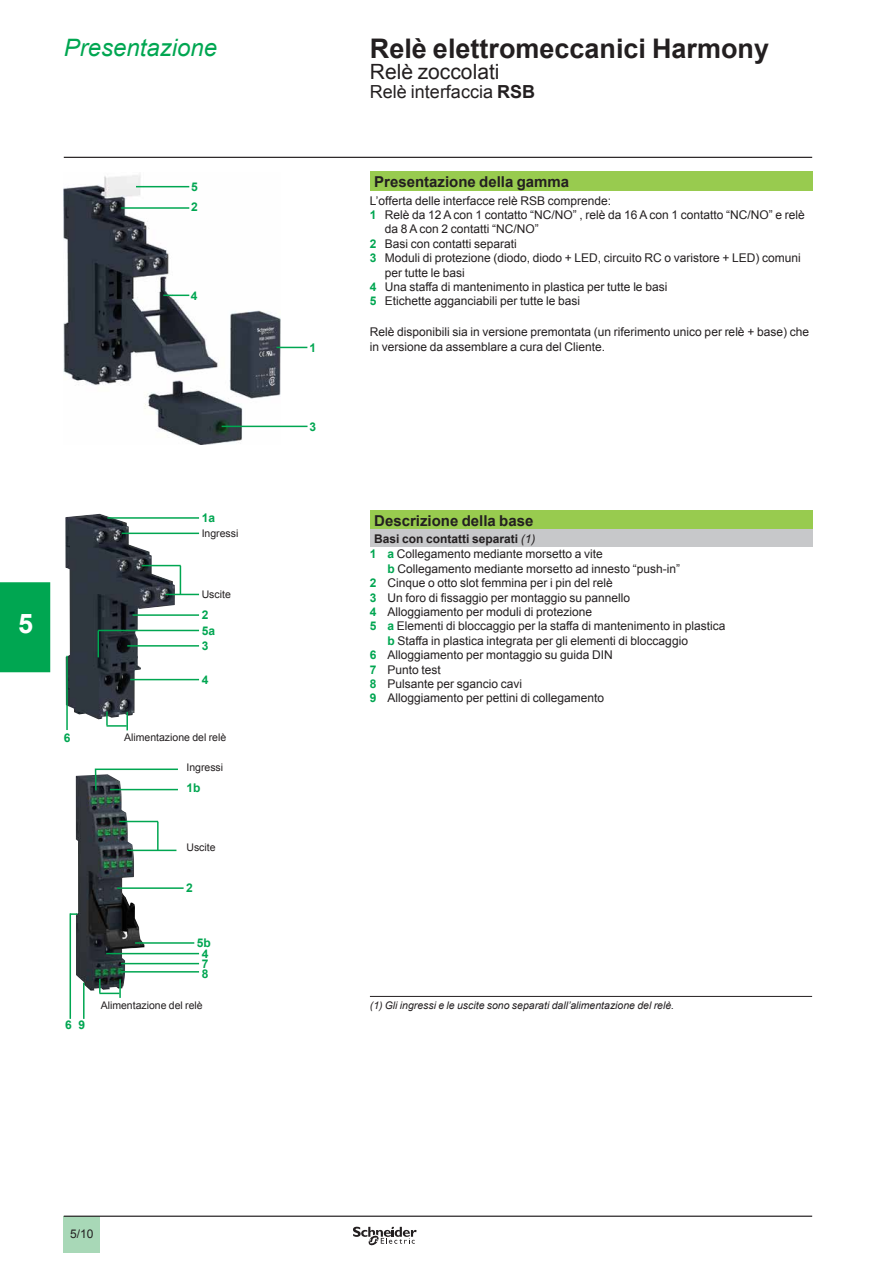
<style>
.page{position:relative;width:893px;height:1263px;background:#fff}
.page>*{position:absolute;margin:0;border:0;box-sizing:border-box;transform-origin:0 0}
.t1{font:700 27px "Arial";color:#231f20}
.t2{font:700 27px "Arial";color:#fff}
.t3{font:italic 24px "Arial";color:#00a651}
.t4{font:21px "Arial";color:#231f20}
.t5{font:18px "Arial";color:#231f20}
.t6{font:700 15px "Arial";color:#231f20}
.t7{font:12px/14.4px "Arial";color:#231f20}
.t8{font:700 12px/9.9px "Arial";color:#00a651;text-align:justify}
.t9{font:10.5px "Arial";color:#231f20}
.t10{font:italic 10.5px "Arial";color:#231f20}
.s1{font-weight:700}
.s2{font-weight:700;color:#00a651}
.s3{font-style:italic}
</style>
<div class="page">
<hr style="left:64px;top:157px;width:748px;height:1px;background:#231f20">
<div style="left:63px;top:1217px;width:37px;height:36px;background:#a8d8b7"></div>
<hr style="left:64px;top:1215px;width:748px;height:2px;background:#231f20">
<svg style="left:353px;top:1226px;width:64px;height:20px"></svg>
<hr style="left:370px;top:996px;width:442px;height:1px;background:#231f20">
<div style="left:370px;top:172px;width:442px;height:19px;background:#98cb4f"></div>
<div style="left:370px;top:511px;width:442px;height:19px;background:#98cb4f"></div>
<div style="left:370px;top:530px;width:442px;height:17px;background:#c7c8ca"></div>
<img style="left:65px;top:514px;width:110px;height:205px">
<img style="left:64px;top:175px;width:217px;height:270px">
<hr style="left:136px;top:186px;width:53px;height:1px;background:#00a651">
<svg style="left:163px;top:295px;width:26px;height:1px"></svg>
<hr style="left:276px;top:347px;width:31px;height:1px;background:#00a651">
<hr style="left:121px;top:207px;width:68px;height:2px;background:#00a651">
<hr style="left:222px;top:426px;width:86px;height:1px;background:#00a651">
<img style="left:76px;top:775px;width:68px;height:216px">
<svg style="left:94px;top:768px;width:84px;height:24px"></svg>
<hr style="left:117px;top:887px;width:67px;height:2px;background:#00a651">
<hr style="left:135px;top:942px;width:59px;height:2px;background:#00a651">
<hr style="left:70px;top:913px;width:1px;height:106px;background:#00a651">
<svg style="left:70px;top:913px;width:7px;height:2px"></svg>
<hr style="left:110px;top:789px;width:68px;height:1px;background:#00a651">
<hr style="left:127px;top:850px;width:49px;height:1px;background:#00a651">
<hr style="left:119px;top:821px;width:39px;height:1px;background:#00a651">
<hr style="left:157px;top:822px;width:2px;height:29px;background:#00a651">
<hr style="left:83px;top:983px;width:2px;height:36px;background:#00a651">
<svg style="left:99px;top:979px;width:22px;height:19px"></svg>
<hr style="left:107px;top:517px;width:92px;height:2px;background:#00a651">
<hr style="left:133px;top:614px;width:66px;height:2px;background:#00a651">
<hr style="left:127px;top:645px;width:72px;height:2px;background:#00a651">
<hr style="left:98px;top:630px;width:101px;height:1px;background:#00a651">
<svg style="left:98px;top:631px;width:1px;height:26px"></svg>
<hr style="left:66px;top:656px;width:2px;height:74px;background:#00a651">
<hr style="left:130px;top:679px;width:69px;height:1px;background:#00a651">
<hr style="left:106px;top:953px;width:93px;height:1px;background:#00a651">
<hr style="left:121px;top:963px;width:78px;height:1px;background:#00a651">
<hr style="left:121px;top:971px;width:78px;height:1px;background:#00a651">
<hr style="left:122px;top:533px;width:77px;height:1px;background:#00a651">
<hr style="left:166px;top:594px;width:33px;height:1px;background:#00a651">
<hr style="left:142px;top:565px;width:39px;height:1px;background:#00a651">
<svg style="left:180px;top:566px;width:1px;height:28px"></svg>
<svg style="left:106px;top:711px;width:2px;height:14px"></svg>
<svg style="left:126px;top:712px;width:2px;height:18px"></svg>
<hr style="left:107px;top:725px;width:20px;height:2px;background:#00a651">
<div style="left:0;top:582px;width:50px;height:90px;background:#00a651"></div>
<h2 class="t3" style="left:64px;top:32px;width:155px">Presentazione</h2>
<p class="t8" style="left:191px;top:182px;width:8px">5</p>
<p class="t8" style="left:191px;top:203px;width:8px">2</p>
<p class="t8" style="left:191px;top:291px;width:8px">4</p>
<h1 class="t2" style="left:18px;top:606px;width:17px">5</h1>
<p class="t8" style="left:202px;top:513px;width:15px">1a</p>
<p class="t9" style="left:202px;top:526px;width:38px">Ingressi</p>
<p class="t8" style="left:64px;top:733px;width:8px">6</p>
<p class="t9" style="left:202px;top:588px;width:31px">Uscite</p>
<p class="t8" style="left:202px;top:611px;width:8px">2</p>
<p class="t8" style="left:202px;top:641px;width:8px">3</p>
<p class="t8" style="left:202px;top:626px;width:15px">5a</p>
<p class="t8" style="left:202px;top:675px;width:8px">4</p>
<p class="t9" style="left:124px;top:731px;width:104px">Alimentazione del relè</p>
<p class="t9" style="left:186px;top:760px;width:38px">Ingressi</p>
<p class="t8" style="left:186px;top:783px;width:16px">1b</p>
<p class="t9" style="left:186px;top:840px;width:31px">Uscite</p>
<p class="t8" style="left:186px;top:884px;width:8px">2</p>
<p class="t8" style="left:65px;top:1020px;width:22px">6 9</p>
<p class="t8" style="left:197px;top:938px;width:16px">5b</p>
<p class="t8" style="left:202px;top:949px;width:8px">4<br>7<br>8</p>
<p class="t9" style="left:101px;top:999px;width:104px">Alimentazione del relè</p>
<p class="t8" style="left:310px;top:343px;width:8px">1</p>
<p class="t8" style="left:310px;top:422px;width:8px">3</p>
<h1 class="t1" style="left:370px;top:30px;width:401px">Relè elettromeccanici Harmony</h1>
<h3 class="t4" style="left:370px;top:58px;width:131px">Relè zoccolati</h3>
<h3 class="t5" style="left:370px;top:80px;width:167px">Relè interfaccia <span class="s1">RSB</span></h3>
<p class="t6" style="left:374px;top:171px;width:197px">Presentazione della gamma</p>
<p class="t7" style="left:370px;top:193px;width:243px">L’offerta delle interfacce relè RSB comprende:</p>
<p class="t7" style="left:370px;top:208px;width:436px"><span class="s2">1</span> Relè da 12 A con 1 contatto “NC/NO” , relè da 16 A con 1 contatto “NC/NO” e relè</p>
<p class="t7" style="left:385px;top:222px;width:156px">da 8 A con 2 contatti “NC/NO”</p>
<p class="t7" style="left:370px;top:236px;width:148px"><span class="s2">2</span> Basi con contatti separati</p>
<p class="t7" style="left:370px;top:251px;width:432px"><span class="s2">3</span> Moduli di protezione (diodo, diodo + LED, circuito RC o varistore + LED) comuni</p>
<p class="t7" style="left:385px;top:265px;width:82px">per tutte le basi</p>
<p class="t7" style="left:370px;top:280px;width:299px"><span class="s2">4</span> Una staffa di mantenimento in plastica per tutte le basi</p>
<p class="t7" style="left:370px;top:294px;width:212px"><span class="s2">5</span> Etichette agganciabili per tutte le basi</p>
<p class="t7" style="left:370px;top:325px;width:441px">Relè disponibili sia in versione premontata (un riferimento unico per relè + base) che in versione da assemblare a cura del Cliente.</p>
<p class="t6" style="left:374px;top:510px;width:161px">Descrizione della base</p>
<p class="t7" style="left:370px;top:531px;width:234px;line-height:15.6px;text-indent:4px"><span class="s1">Basi con contatti separati</span> <span class="s3">(1)<br></span><span class="s2">1 a</span> Collegamento mediante morsetto a vite</p>
<p class="t7" style="left:387px;top:561px;width:294px"><span class="s2">b</span> Collegamento mediante morsetto ad innesto “push-in”</p>
<p class="t7" style="left:370px;top:576px;width:244px"><span class="s2">2</span> Cinque o otto slot femmina per i pin del relè</p>
<p class="t7" style="left:370px;top:590px;width:262px"><span class="s2">3</span> Un foro di fissaggio per montaggio su pannello</p>
<p class="t7" style="left:370px;top:605px;width:224px"><span class="s2">4</span> Alloggiamento per moduli di protezione</p>
<p class="t7" style="left:370px;top:619px;width:357px"><span class="s2">5 a</span> Elementi di bloccaggio per la staffa di mantenimento in plastica</p>
<p class="t7" style="left:387px;top:633px;width:302px"><span class="s2">b</span> Staffa in plastica integrata per gli elementi di bloccaggio</p>
<p class="t7" style="left:370px;top:648px;width:244px"><span class="s2">6</span> Alloggiamento per montaggio su guida DIN</p>
<p class="t7" style="left:370px;top:662px;width:72px"><span class="s2">7</span> Punto test</p>
<p class="t7" style="left:370px;top:677px;width:154px"><span class="s2">8</span> Pulsante per sgancio cavi</p>
<p class="t7" style="left:370px;top:691px;width:236px"><span class="s2">9</span> Alloggiamento per pettini di collegamento</p>
<p class="t10" style="left:370px;top:999px;width:306px">(1) Gli ingressi e le uscite sono separati dall’alimentazione del relè.</p>
<p class="t7" style="left:70px;top:1226px;width:25px">5/10</p>
</div>
